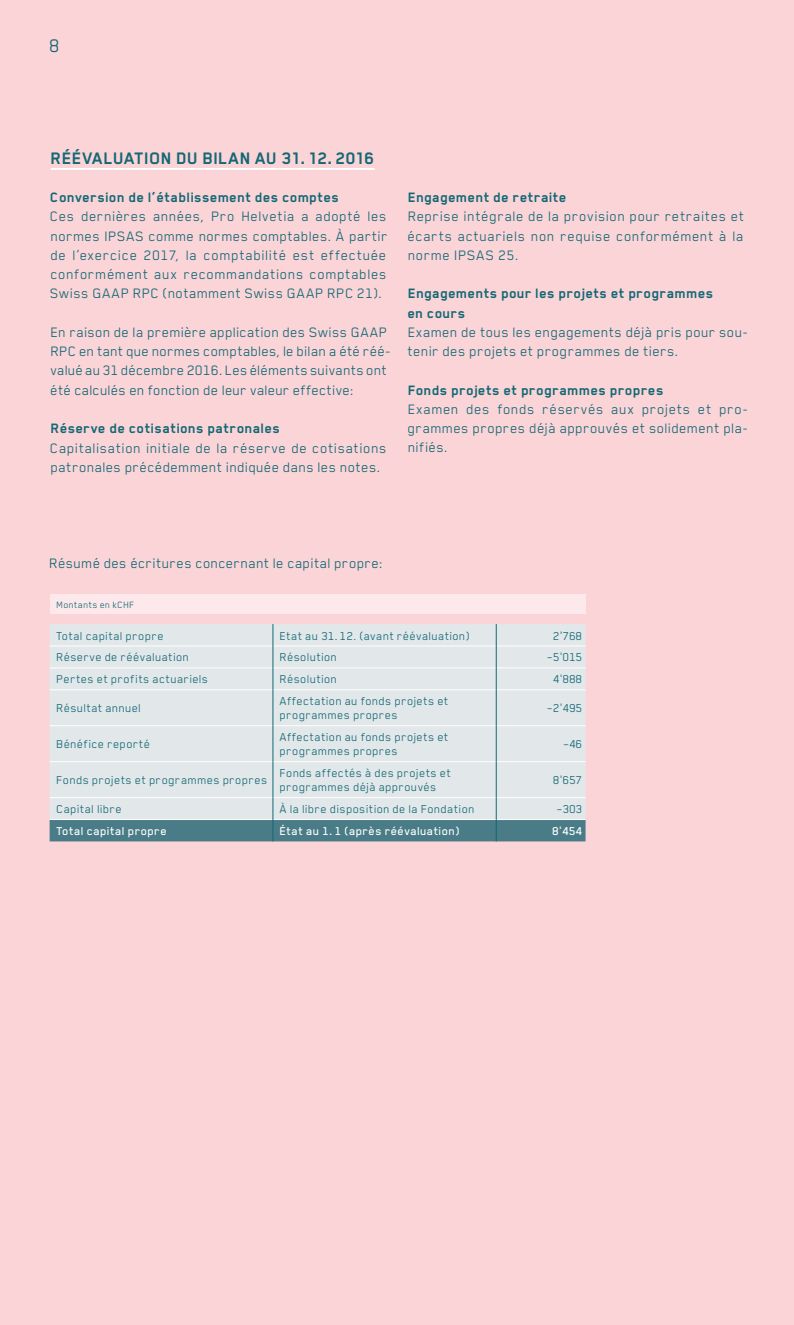
<style>
.page{position:relative;width:794px;height:1325px;background:#fff}
.page>*{position:absolute;margin:0;border:0;box-sizing:border-box;transform-origin:0 0}
.t1{font:21px "B Pro Helvetia Book";color:#126873}
.t2{font:19.25px "B Pro Helvetia Bold";letter-spacing:.01em;color:#126873}
.t3{font:15.75px/19.2px "B Pro Helvetia Book";letter-spacing:.02em;color:#126873;text-align:justify}
.t4{font:15.75px/19.2px "B Pro Helvetia Bold";letter-spacing:.02em;color:#126873}
.t5{font:13.12px/14px "B Pro Helvetia Book";letter-spacing:.025em;color:#126873}
.t6{font:13.12px "B Pro Helvetia Medium";letter-spacing:.03em;color:#fff}
.t7{font:10.5px "B Pro Helvetia Book";letter-spacing:.03em;color:#126873}
</style>
<div class="page">
<div style="left:0;top:0;width:794px;height:1324px;background:#fbd4d8"></div>
<hr style="left:51px;top:168px;width:324px;height:2px;background:#fff">
<div style="left:50px;top:594px;width:535px;height:20px;background:#fde9eb"></div>
<div style="left:50px;top:624px;width:535px;height:173px;background:#e2e7ea"></div>
<hr style="left:50px;top:645px;width:223px;height:1px;background:#fff">
<hr style="left:273px;top:645px;width:223px;height:1px;background:#fff">
<hr style="left:50px;top:667px;width:223px;height:1px;background:#fff">
<hr style="left:273px;top:667px;width:223px;height:1px;background:#fff">
<hr style="left:50px;top:689px;width:223px;height:1px;background:#fff">
<hr style="left:273px;top:689px;width:223px;height:1px;background:#fff">
<hr style="left:50px;top:725px;width:223px;height:1px;background:#fff">
<hr style="left:273px;top:725px;width:223px;height:1px;background:#fff">
<hr style="left:50px;top:761px;width:223px;height:1px;background:#fff">
<hr style="left:273px;top:761px;width:223px;height:1px;background:#fff">
<hr style="left:496px;top:645px;width:89px;height:1px;background:#fff">
<hr style="left:496px;top:667px;width:89px;height:1px;background:#fff">
<hr style="left:496px;top:689px;width:89px;height:1px;background:#fff">
<hr style="left:496px;top:725px;width:89px;height:1px;background:#fff">
<hr style="left:496px;top:761px;width:89px;height:1px;background:#fff">
<svg style="left:273px;top:624px;width:1px;height:66px"></svg>
<hr style="left:273px;top:690px;width:1px;height:35px;background:#126873">
<hr style="left:273px;top:725px;width:1px;height:36px;background:#126873">
<hr style="left:273px;top:761px;width:1px;height:36px;background:#126873">
<svg style="left:496px;top:624px;width:1px;height:66px"></svg>
<hr style="left:496px;top:690px;width:1px;height:35px;background:#126873">
<hr style="left:496px;top:725px;width:1px;height:36px;background:#126873">
<hr style="left:496px;top:761px;width:1px;height:36px;background:#126873">
<svg style="left:50px;top:797px;width:535px;height:44px"></svg>
<h1 class="t1" style="left:50px;top:35px;width:12px">8</h1>
<p class="t2" style="left:51px;top:147px;width:325px">RÉÉVALUATION DU BILAN AU 31.12.2016</p>
<p class="t4" style="left:50px;top:188px;width:290px">Conversion de l’établissement des comptes</p>
<p class="t3" style="left:50px;top:206px;width:339px">Ces dernières années, Pro Helvetia a adopté les normes IPSAS comme normes comptables. À partir de l’exercice 2017, la comptabilité est effectuée conformément aux recommandations comptables Swiss GAAP RPC (notamment Swiss GAAP RPC 21).</p>
<p class="t3" style="left:51px;top:322px;width:342px;text-align:left">En raison de la première application des Swiss GAAP RPC en tant que normes comptables, le bilan a été réé&shy;valué au 31 décembre 2016. Les éléments suivants ont été calculés en fonction de leur valeur effective:</p>
<p class="t4" style="left:51px;top:419px;width:231px">Réserve de cotisations patronales</p>
<p class="t3" style="left:50px;top:437px;width:338px">Capitalisation initiale de la réserve de cotisations patronales précédemment indiquée dans les notes.</p>
<p class="t4" style="left:408px;top:188px;width:160px">Engagement de retraite</p>
<p class="t3" style="left:408px;top:206px;width:338px">Reprise intégrale de la provision pour retraites et écarts actuariels non requise conformément à la norme IPSAS 25.</p>
<p class="t4" style="left:408px;top:284px;width:307px">Engagements pour les projets et programmes en cours</p>
<p class="t3" style="left:408px;top:322px;width:342px">Examen de tous les engagements déjà pris pour sou&shy;tenir des projets et programmes de tiers.</p>
<p class="t4" style="left:408px;top:380px;width:257px">Fonds projets et programmes propres</p>
<p class="t3" style="left:408px;top:399px;width:342px">Examen des fonds réservés aux projets et pro&shy;grammes propres déjà approuvés et solidement pla&shy;nifiés.</p>
<p class="t3" style="left:50px;top:553px;width:335px">Résumé des écritures concernant le capital propre:</p>
<p class="t7" style="left:57px;top:599px;width:80px">Montants en kCHF</p>
<p class="t5" style="left:57px;top:628px;width:109px">Total capital propre</p>
<p class="t5" style="left:280px;top:628px;width:192px">Etat au 31.12. (avant réévaluation)</p>
<p class="t5" style="left:553px;top:628px;width:31px">2'768</p>
<p class="t5" style="left:57px;top:650px;width:134px">Réserve de réévaluation</p>
<p class="t5" style="left:280px;top:650px;width:59px">Résolution</p>
<p class="t5" style="left:547px;top:650px;width:37px">–5'015</p>
<p class="t5" style="left:57px;top:672px;width:153px">Pertes et profits actuariels</p>
<p class="t5" style="left:280px;top:672px;width:59px">Résolution</p>
<p class="t5" style="left:553px;top:672px;width:31px">4'888</p>
<p class="t5" style="left:57px;top:701px;width:86px">Résultat annuel</p>
<p class="t5" style="left:280px;top:694px;width:170px">Affectation au fonds projets et programmes propres</p>
<p class="t5" style="left:547px;top:701px;width:37px">–2'495</p>
<p class="t5" style="left:57px;top:737px;width:95px">Bénéfice reporté</p>
<p class="t5" style="left:280px;top:730px;width:170px">Affectation au fonds projets et programmes propres</p>
<p class="t5" style="left:563px;top:737px;width:21px">–46</p>
<p class="t5" style="left:57px;top:772px;width:212px">Fonds projets et programmes propres</p>
<p class="t5" style="left:280px;top:765px;width:173px">Fonds affectés à des projets et programmes déjà approuvés</p>
<p class="t5" style="left:553px;top:772px;width:31px">8'657</p>
<p class="t5" style="left:57px;top:801px;width:67px">Capital libre</p>
<p class="t5" style="left:280px;top:801px;width:196px">À la libre disposition de la Fondation</p>
<p class="t5" style="left:557px;top:801px;width:27px">–303</p>
<p class="t6" style="left:57px;top:824px;width:112px">Total capital propre</p>
<p class="t6" style="left:280px;top:824px;width:182px">État au 1.1 (après réévaluation)</p>
<p class="t6" style="left:552px;top:824px;width:32px">8'454</p>
</div>
